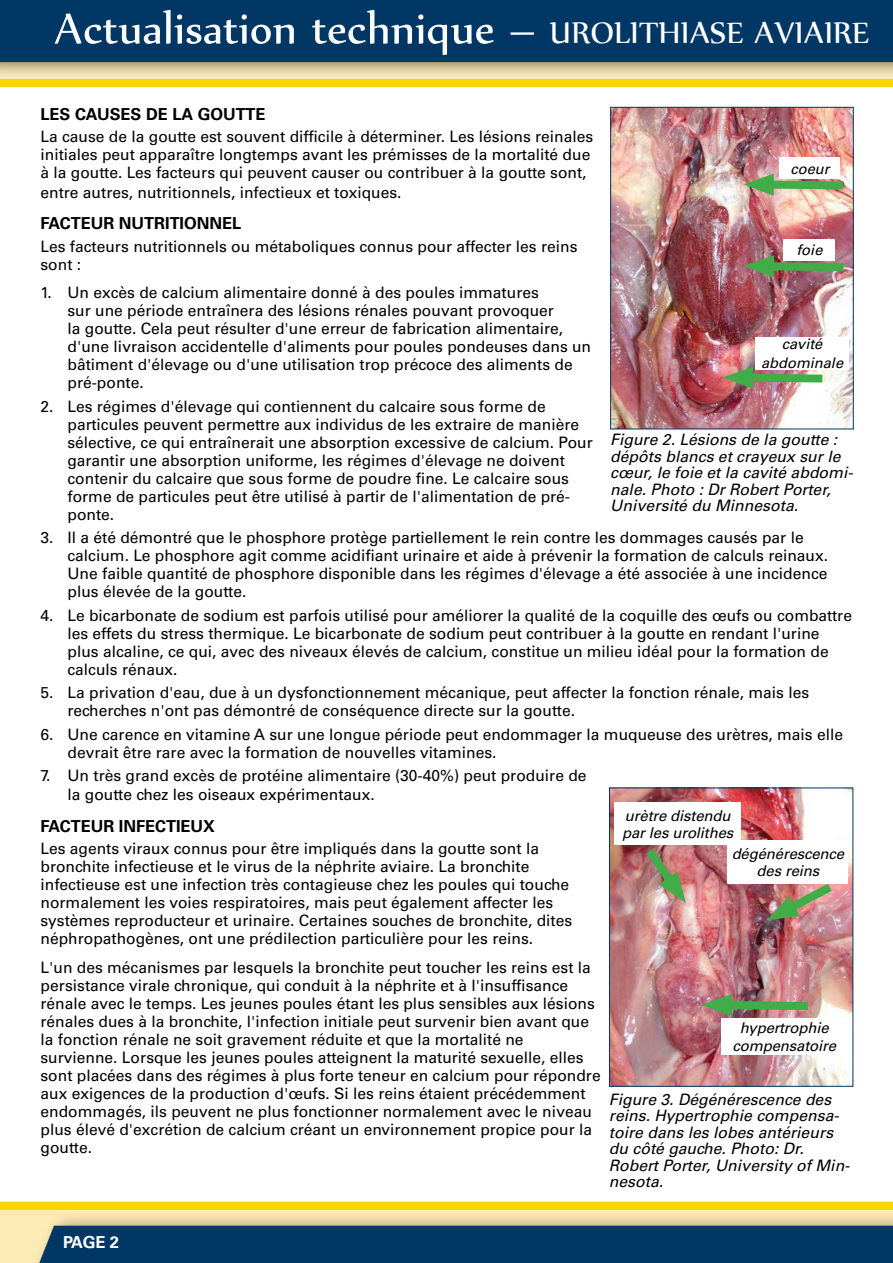
<style>
.page{position:relative;width:893px;height:1263px;background:#fff}
.page>*{position:absolute;margin:0;border:0;box-sizing:border-box;transform-origin:0 0}
.t1{font:51px "Nyala";color:#fff}
.t2{font:700 16.5px "Univers LT Std";color:#000}
.t3{font:700 16.5px "Univers LT Std";color:#fff}
.t4{font:15.75px/18px "Univers LT Std";color:#000}
.t5{font:italic 15.75px/16.5px "Univers LT Std";color:#000}
.t6{font:italic 14.85px/17.7px "Univers LT Std";letter-spacing:-.01em;color:#000;text-align:center}
.t7{font:italic 14.7px/18.6px "Univers LT Std";color:#000;text-align:center}
.s1{font-size:36px}
</style>
<div class="page">
<svg style="left:0;top:1209px;width:893px;height:54px;background:#fde270"></svg>
<div style="left:0;top:1202px;width:893px;height:7px;background:#fdd600"></div>
<div style="left:27px;top:1210px;width:866px;height:53px;background:#000;opacity:.4"></div>
<div style="left:33px;top:1226px;width:860px;height:37px;background:#003764"></div>
<div style="left:0;top:79px;width:893px;height:8px;background:#fdd600"></div>
<div style="left:0;top:0;width:893px;height:78px;background:#000;opacity:.4"></div>
<div style="left:0;top:0;width:893px;height:62px;background:#003764"></div>
<img style="left:612px;top:109px;width:240px;height:318px">
<div style="left:610px;top:107px;width:244px;height:322px;border:1px solid #003764"></div>
<img style="left:743px;top:174px;width:108px;height:22px">
<div style="left:780px;top:158px;width:60px;height:21px;background:#fff"></div>
<svg style="left:743px;top:255px;width:108px;height:22px;background:#7c8662"></svg>
<div style="left:784px;top:239px;width:51px;height:22px;background:#fff"></div>
<img style="left:723px;top:367px;width:107px;height:22px">
<div style="left:755px;top:337px;width:94px;height:33px;background:#fff"></div>
<img style="left:611px;top:790px;width:240px;height:295px">
<div style="left:609px;top:788px;width:244px;height:299px;border:1px solid #003764"></div>
<img style="left:767px;top:884px;width:74px;height:39px">
<div style="left:728px;top:840px;width:120px;height:44px;background:#fff"></div>
<img style="left:702px;top:994px;width:114px;height:22px">
<div style="left:721px;top:1019px;width:127px;height:36px;background:#fff"></div>
<img style="left:638px;top:845px;width:49px;height:58px">
<div style="left:614px;top:803px;width:127px;height:42px;background:#fff"></div>
<h1 class="t1" style="left:54px;top:-2px;width:817px">Actualisation technique – <span class="s1">UROLITHIASE AVIAIRE</span></h1>
<p class="t2" style="left:40px;top:104px;width:227px">LES CAUSES DE LA GOUTTE</p>
<p class="t4" style="left:40px;top:128px;width:554px">La cause de la goutte est souvent difficile à déterminer. Les lésions reinales initiales peut apparaître longtemps avant les prémisses de la mortalité due à la goutte. Les facteurs qui peuvent causer ou contribuer à la goutte sont,</p>
<p class="t4" style="left:40px;top:183px;width:363px">entre autres, nutritionnels, infectieux et toxiques.</p>
<p class="t2" style="left:40px;top:214px;width:202px">FACTEUR NUTRITIONNEL</p>
<p class="t4" style="left:40px;top:237px;width:538px">Les facteurs nutritionnels ou métaboliques connus pour affecter les reins sont :</p>
<p class="t4" style="left:68px;top:284px;width:525px;text-indent:-27px">1. Un excès de calcium alimentaire donné à des poules immatures<br>sur une période entraînera des lésions rénales pouvant provoquer<br>la goutte. Cela peut résulter d'une erreur de fabrication alimentaire, d'une livraison accidentelle d'aliments pour poules pondeuses dans un bâtiment d'élevage ou d'une utilisation trop précoce des aliments de pré-ponte.</p>
<p class="t4" style="left:68px;top:397px;width:527px;text-indent:-27px">2. Les régimes d'élevage qui contiennent du calcaire sous forme de particules peuvent permettre aux individus de les extraire de manière sélective, ce qui entraînerait une absorption excessive de calcium. Pour garantir une absorption uniforme, les régimes d'élevage ne doivent contenir du calcaire que sous forme de poudre fine. Le calcaire sous forme de particules peut être utilisé à partir de l'alimentation de pré&shy;ponte.</p>
<p class="t4" style="left:68px;top:529px;width:762px;text-indent:-27px">3. Il a été démontré que le phosphore protège partiellement le rein contre les dommages causés par le calcium. Le phosphore agit comme acidifiant urinaire et aide à prévenir la formation de calculs reinaux.<br>Une faible quantité de phosphore disponible dans les régimes d'élevage a été associée à une incidence plus élevée de la goutte.</p>
<p class="t4" style="left:68px;top:606px;width:786px;text-indent:-27px">4. Le bicarbonate de sodium est parfois utilisé pour améliorer la qualité de la coquille des œufs ou combattre les effets du stress thermique. Le bicarbonate de sodium peut contribuer à la goutte en rendant l'urine plus alcaline, ce qui, avec des niveaux élevés de calcium, constitue un milieu idéal pour la formation de calculs rénaux.</p>
<p class="t4" style="left:68px;top:684px;width:743px;text-indent:-27px">5. La privation d'eau, due à un dysfonctionnement mécanique, peut affecter la fonction rénale, mais les recherches n'ont pas démontré de conséquence directe sur la goutte.</p>
<p class="t4" style="left:68px;top:725px;width:777px;text-indent:-27px">6. Une carence en vitamine A sur une longue période peut endommager la muqueuse des urètres, mais elle devrait être rare avec la formation de nouvelles vitamines.</p>
<p class="t4" style="left:68px;top:766px;width:521px;line-height:19.5px;text-indent:-27px">7. Un très grand excès de protéine alimentaire (30-40%) peut produire de la goutte chez les oiseaux expérimentaux.</p>
<p class="t2" style="left:40px;top:816px;width:176px">FACTEUR INFECTIEUX</p>
<p class="t4" style="left:40px;top:840px;width:533px">Les agents viraux connus pour être impliqués dans la goutte sont la bronchite infectieuse et le virus de la néphrite aviaire. La bronchite infectieuse est une infection très contagieuse chez les poules qui touche normalement les voies respiratoires, mais peut également affecter les systèmes reproducteur et urinaire. Certaines souches de bronchite, dites néphropathogènes, ont une prédilection particulière pour les reins.</p>
<p class="t4" style="left:40px;top:959px;width:562px">L'un des mécanismes par lesquels la bronchite peut toucher les reins est la persistance virale chronique, qui conduit à la néphrite et à l'insuffisance rénale avec le temps. Les jeunes poules étant les plus sensibles aux lésions rénales dues à la bronchite, l'infection initiale peut survenir bien avant que la fonction rénale ne soit gravement réduite et que la mortalité ne survienne. Lorsque les jeunes poules atteignent la maturité sexuelle, elles sont placées dans des régimes à plus forte teneur en calcium pour répondre aux exigences de la production d'œufs. Si les reins étaient précédemment endommagés, ils peuvent ne plus fonctionner normalement avec le niveau plus élevé d'excrétion de calcium créant un environnement propice pour la goutte.</p>
<p class="t7" style="left:790px;top:159px;width:41px">coeur</p>
<p class="t7" style="left:796px;top:241px;width:28px">foie</p>
<p class="t7" style="left:761px;top:335px;width:84px">cavité abdominale</p>
<p class="t5" style="left:610px;top:432px;width:244px">Figure 2. Lésions de la goutte : dépôts blancs et crayeux sur le cœur, le foie et la cavité abdomi&shy;nale. Photo : Dr Robert Porter,<br>Université du Minnesota.</p>
<p class="t6" style="left:622px;top:807px;width:113px;text-align:left">urètre distendu par les urolithes</p>
<p class="t6" style="left:732px;top:845px;width:114px">dégénérescence des reins</p>
<p class="t6" style="left:733px;top:1019px;width:105px">hypertrophie compensatoire</p>
<p class="t5" style="left:609px;top:1091px;width:242px">Figure 3. Dégénérescence des reins. Hypertrophie compensa&shy;toire dans les lobes antérieurs du côté gauche. Photo: Dr.<br>Robert Porter, University of Min&shy;nesota.</p>
<p class="t3" style="left:63px;top:1232px;width:57px">PAGE 2</p>
</div>
